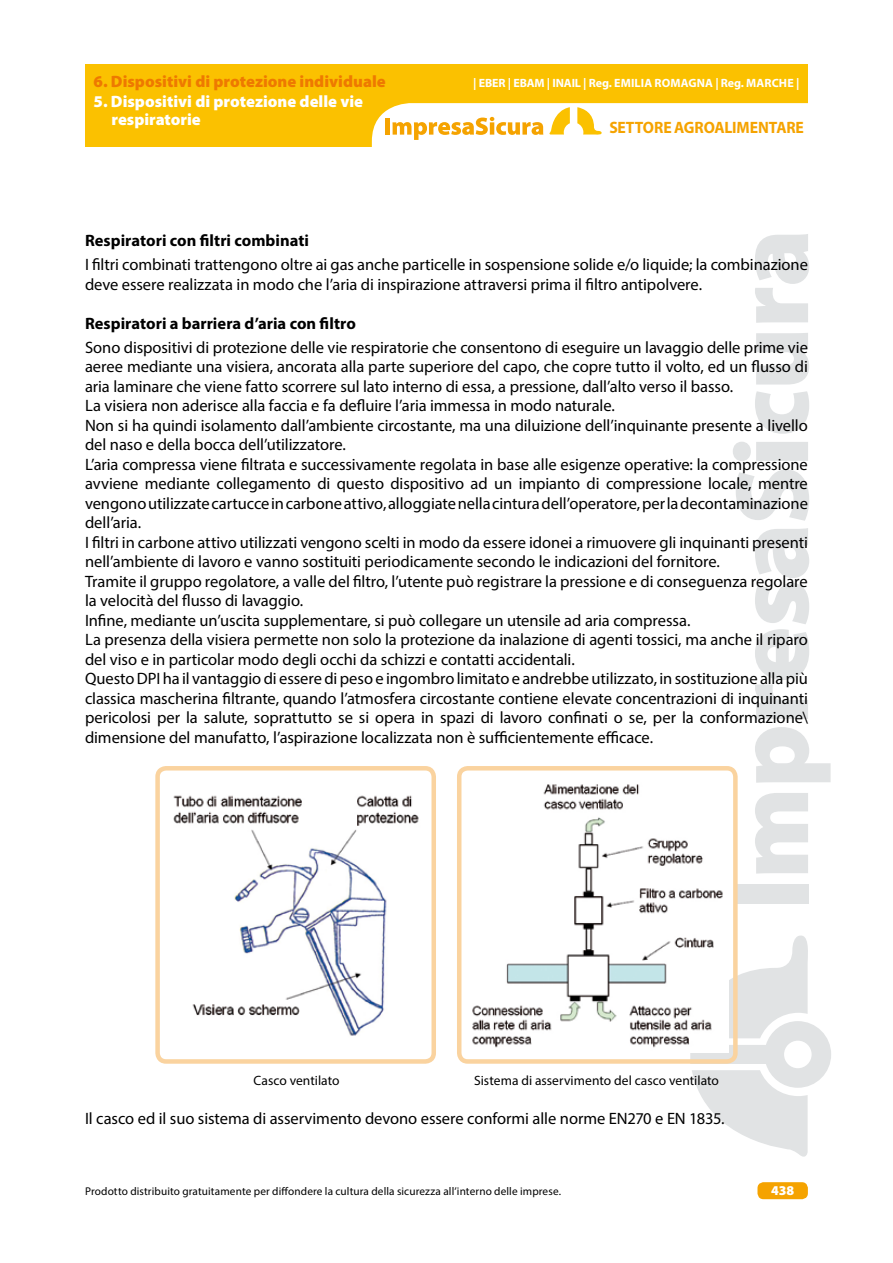
<style>
.page{position:relative;width:893px;height:1263px;background:#fff}
.page>*{position:absolute;margin:0;border:0;box-sizing:border-box;transform-origin:0 0}
.t1{font:16.5px/19.5px "Myriad Pro";letter-spacing:-.005em;color:#000}
.t2{font:900 16.5px/18px "Myriad Pro";color:#fff}
.t3{font:900 16.5px "Myriad Pro";color:#ee7900}
.t4{font:700 16.5px "Myriad Pro";letter-spacing:-.01em;color:#f5a300;scale:.95 1}
.t5{font:13.5px "Myriad Pro";color:#000}
.t6{font:900 13.5px "Myriad Pro";color:#fff}
.t7{font:700 12px "Myriad Pro";color:#fff}
.t8{font:11.25px "Myriad Pro";letter-spacing:.01em;color:#000}
.s1{font-weight:700}
</style>
<div class="page">
<div style="left:757px;top:1182px;width:51px;height:17px;background:#f5a300;border-radius:6px"></div>
<svg style="left:690px;top:935px;width:141px;height:222px"></svg>
<div style="left:737px;top:884px;width:71px;height:20px;background:#e1e3e4"></div>
<svg style="left:755px;top:793px;width:53px;height:80px"></svg>
<svg style="left:755px;top:727px;width:76px;height:56px"></svg>
<svg style="left:755px;top:528px;width:54px;height:191px"></svg>
<svg style="left:736px;top:469px;width:73px;height:52px"></svg>
<svg style="left:733px;top:442px;width:75px;height:19px"></svg>
<svg style="left:755px;top:391px;width:54px;height:43px"></svg>
<svg style="left:756px;top:333px;width:53px;height:51px"></svg>
<svg style="left:755px;top:234px;width:54px;height:89px"></svg>
<div style="left:85px;top:64px;width:723px;height:83px;background:#fbc100"></div>
<div style="left:372px;top:103px;width:496px;height:88px;background:#fff;border-radius:38px"></div>
<div style="left:385px;top:118px;width:5px;height:17px;background:#f5a300"></div>
<svg style="left:392px;top:107px;width:210px;height:33px"></svg>
<img style="left:173px;top:795px;width:246px;height:241px">
<div style="left:155px;top:766px;width:281px;height:298px;border:4px solid #fad39f;border-radius:9px"></div>
<img style="left:472px;top:784px;width:256px;height:268px">
<div style="left:457px;top:766px;width:281px;height:298px;border:4px solid #fad39f;border-radius:9px"></div>
<p class="t3" style="left:94px;top:72px;width:294px">6. Dispositivi di protezione individuale</p>
<p class="t2" style="left:112px;top:93px;width:253px;text-indent:-18px">5. Dispositivi di protezione delle vie respiratorie</p>
<p class="t7" style="left:473px;top:75px;width:328px">| EBER | EBAM | INAIL | Reg. EMILIA ROMAGNA | Reg. MARCHE |</p>
<p class="t4" style="left:609px;top:117px;width:206px">SETTORE AGROALIMENTARE</p>
<p class="t1" style="left:85px;top:229px;width:724px;line-height:23.7px"><span class="s1">Respiratori con filtri combinati<br></span>I filtri combinati trattengono oltre ai gas anche particelle in sospensione solide e/o liquide; la combinazione</p>
<p class="t1" style="left:85px;top:274px;width:618px">deve essere realizzata in modo che l’aria di inspirazione attraversi prima il filtro antipolvere.</p>
<p class="t1" style="left:85px;top:311px;width:724px;line-height:23.7px"><span class="s1">Respiratori a barriera d’aria con filtro<br></span>Sono dispositivi di protezione delle vie respiratorie che consentono di eseguire un lavaggio delle prime vie</p>
<p class="t1" style="left:85px;top:357px;width:724px">aeree mediante una visiera, ancorata alla parte superiore del capo, che copre tutto il volto, ed un flusso di aria laminare che viene fatto scorrere sul lato interno di essa, a pressione, dall’alto verso il basso.<br>La visiera non aderisce alla faccia e fa defluire l’aria immessa in modo naturale.<br>Non si ha quindi isolamento dall’ambiente circostante, ma una diluizione dell’inquinante presente a livello del naso e della bocca dell’utilizzatore.<br>L’aria compressa viene filtrata e successivamente regolata in base alle esigenze operative: la compressione avviene mediante collegamento di questo dispositivo ad un impianto di compressione locale, mentre vengono utilizzate cartucce in carbone attivo, alloggiate nella cintura dell’operatore, per la decontaminazione dell’aria.<br>I filtri in carbone attivo utilizzati vengono scelti in modo da essere idonei a rimuovere gli inquinanti presenti nell’ambiente di lavoro e vanno sostituiti periodicamente secondo le indicazioni del fornitore.<br>Tramite il gruppo regolatore, a valle del filtro, l’utente può registrare la pressione e di conseguenza regolare la velocità del flusso di lavaggio.<br>Infine, mediante un’uscita supplementare, si può collegare un utensile ad aria compressa.<br>La presenza della visiera permette non solo la protezione da inalazione di agenti tossici, ma anche il riparo del viso e in particolar modo degli occhi da schizzi e contatti accidentali.<br>Questo DPI ha il vantaggio di essere di peso e ingombro limitato e andrebbe utilizzato, in sostituzione alla più classica mascherina filtrante, quando l’atmosfera circostante contiene elevate concentrazioni di inquinanti pericolosi per la salute, soprattutto se si opera in spazi di lavoro confinati o se, per la conformazione\ dimensione del manufatto, l’aspirazione localizzata non è sufficientemente efficace.</p>
<p class="t5" style="left:254px;top:1072px;width:87px">Casco ventilato</p>
<p class="t5" style="left:474px;top:1072px;width:246px">Sistema di asservimento del casco ventilato</p>
<p class="t1" style="left:85px;top:1108px;width:641px">Il casco ed il suo sistema di asservimento devono essere conformi alle norme EN270 e EN 1835.</p>
<p class="t8" style="left:85px;top:1184px;width:477px">Prodotto distribuito gratuitamente per diffondere la cultura della sicurezza all’interno delle imprese.</p>
<p class="t6" style="left:771px;top:1183px;width:25px">438</p>
</div>
